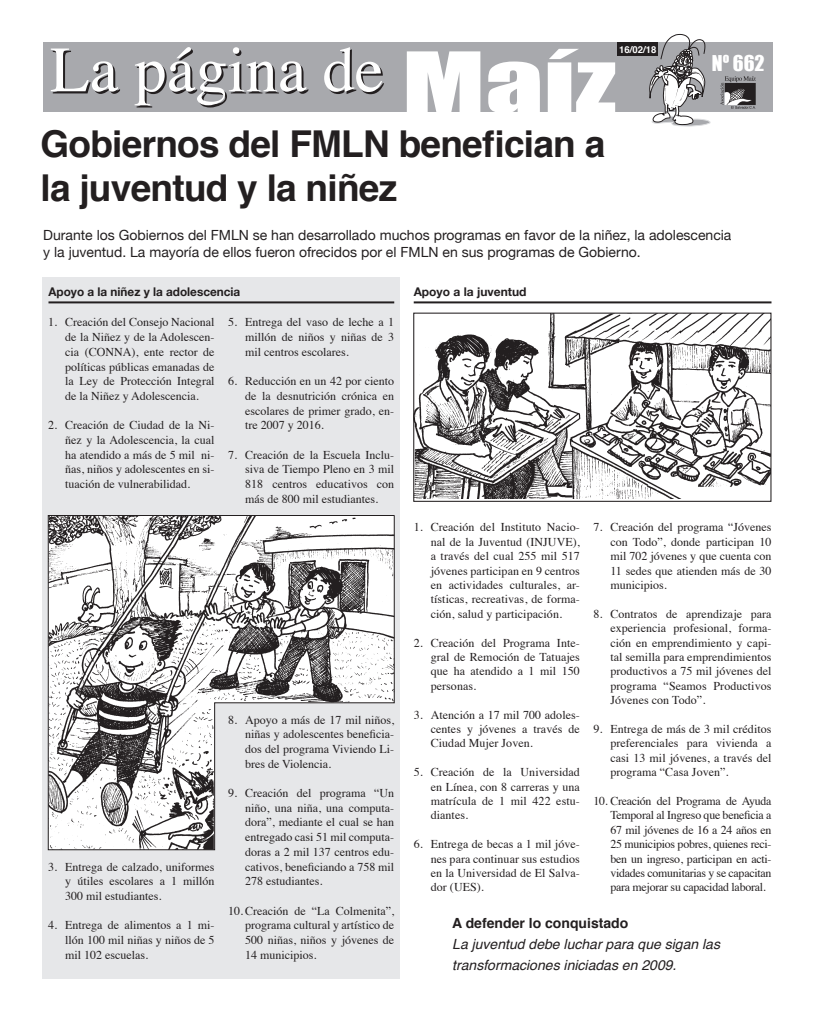
<style>
.page{position:relative;width:814px;height:1021px;background:#fff}
.page>*{position:absolute;margin:0;border:0;box-sizing:border-box;transform-origin:0 0}
.t1{font:64.5px "Times";color:#231f20}
.t2{font:700 37px/44.4px "Helvetica";letter-spacing:-.02em;color:#231f20}
.t3{font:20px "Impact";color:#fff}
.t4{font:14px/16.8px "Helvetica Neue";color:#231f20}
.t5{font:italic 14px/21px "Helvetica";color:#231f20}
.t6{font:700 14px "Helvetica";color:#231f20}
.t7{font:12px/14.4px "Times";color:#231f20;text-align:justify}
.t8{font:700 12px "Helvetica Neue";color:#231f20}
.t9{font:700 9.5px "Helvetica";color:#fff}
</style>
<div class="page">
<div style="left:42px;top:277px;width:358px;height:701px;background:#e6e7e9"></div>
<div style="left:43px;top:42px;width:729px;height:70px;background:#a8a9ad"></div>
<img style="left:720px;top:77px;width:35px;height:31px">
<div style="left:617px;top:42px;width:41px;height:14px;background:#231f20"></div>
<svg style="left:407px;top:49px;width:208px;height:63px"></svg>
<svg style="left:649px;top:34px;width:62px;height:92px"></svg>
<hr style="left:414px;top:301px;width:357px;height:2px;background:#231f20">
<hr style="left:48px;top:301px;width:346px;height:2px;background:#231f20">
<img style="left:415px;top:314px;width:354px;height:184px">
<div style="left:413px;top:312px;width:358px;height:190px;border:1px solid #231f20"></div>
<svg style="left:47px;top:515px;width:348px;height:335px"></svg>
<h1 class="t1" style="left:52px;top:11px;width:335px">La página de</h1>
<p class="t9" style="left:619px;top:42px;width:38px">16/02/18</p>
<h3 class="t3" style="left:712px;top:47px;width:54px">Nº 662</h3>
<h2 class="t2" style="left:40px;top:122px;width:566px">Gobiernos del FMLN benefician a la juventud y la niñez</h2>
<p class="t4" style="left:43px;top:228px;width:689px">Durante los Gobiernos del FMLN se han desarrollado muchos programas en favor de la niñez, la adolescencia y la juventud. La mayoría de ellos fueron ofrecidos por el FMLN en sus programas de Gobierno.</p>
<p class="t8" style="left:48px;top:282px;width:193px">Apoyo a la niñez y la adolescencia</p>
<p class="t8" style="left:414px;top:282px;width:114px">Apoyo a la juventud</p>
<p class="t7" style="left:65px;top:314px;width:151px;line-height:14.7px;text-indent:-17px">1. Creación del Consejo Nacional de la Niñez y de la Adolescen&shy;cia (CONNA), ente rector de políticas públicas emanadas de la Ley de Protección Integral de la Niñez y Adolescencia.</p>
<p class="t7" style="left:65px;top:417px;width:151px;line-height:14.7px;text-indent:-17px">2. Creación de Ciudad de la Ni&shy;ñez y la Adolescencia, la cual ha atendido a más de 5 mil ni&shy;ñas, niños y adolescentes en si&shy;tuación de vulnerabilidad.</p>
<p class="t7" style="left:245px;top:314px;width:151px;line-height:14.7px;text-indent:-17px">5. Entrega del vaso de leche a 1 millón de niños y niñas de 3 mil centros escolares.</p>
<p class="t7" style="left:245px;top:373px;width:151px;line-height:14.7px;text-indent:-17px">6. Reducción en un 42 por ciento de la desnutrición crónica en escolares de primer grado, en&shy;tre 2007 y 2016.</p>
<p class="t7" style="left:245px;top:446px;width:151px;line-height:14.7px;text-indent:-17px">7. Creación de la Escuela Inclu&shy;siva de Tiempo Pleno en 3 mil 818 centros educativos con más de 800 mil estudiantes.</p>
<p class="t7" style="left:65px;top:858px;width:151px;line-height:14.7px;text-indent:-17px">3. Entrega de calzado, uniformes y útiles escolares a 1 millón 300 mil estudiantes.</p>
<p class="t7" style="left:65px;top:917px;width:151px;line-height:14.7px;text-indent:-17px">4. Entrega de alimentos a 1 mi&shy;llón 100 mil niñas y niños de 5 mil 102 escuelas.</p>
<p class="t7" style="left:245px;top:711px;width:151px;line-height:14.7px;text-indent:-17px">8. Apoyo a más de 17 mil niños, niñas y adolescentes beneficia&shy;dos del programa Viviendo Li&shy;bres de Violencia.</p>
<p class="t7" style="left:245px;top:784px;width:151px;line-height:14.7px;text-indent:-17px">9. Creación del programa “Un niño, una niña, una computa&shy;dora”, mediante el cual se han entregado casi 51 mil computa&shy;doras a 2 mil 137 centros edu&shy;cativos, beneficiando a 758 mil 278 estudiantes.</p>
<p class="t7" style="left:245px;top:902px;width:151px;line-height:14.7px;text-indent:-17px">10. Creación de “La Colmenita”, programa cultural y artístico de 500 niñas, niños y jóvenes de 14 municipios.</p>
<p class="t7" style="left:431px;top:519px;width:151px;text-indent:-17px">1. Creación del Instituto Nacio&shy;nal de la Juventud (INJUVE), a través del cual 255 mil 517 jóvenes participan en 9 centros en actividades culturales, ar&shy;tísticas, recreativas, de forma&shy;ción, salud y participación.</p>
<p class="t7" style="left:431px;top:634px;width:151px;text-indent:-17px">2. Creación del Programa Inte&shy;gral de Remoción de Tatuajes que ha atendido a 1 mil 150 personas.</p>
<p class="t7" style="left:431px;top:706px;width:151px;text-indent:-17px">3. Atención a 17 mil 700 adoles&shy;centes y jóvenes a través de Ciudad Mujer Joven.</p>
<p class="t7" style="left:431px;top:764px;width:151px;text-indent:-17px">5. Creación de la Universidad en Línea, con 8 carreras y una matrícula de 1 mil 422 estu&shy;diantes.</p>
<p class="t7" style="left:431px;top:836px;width:151px;text-indent:-17px">6. Entrega de becas a 1 mil jóve&shy;nes para continuar sus estudios en la Universidad de El Salva&shy;dor (UES).</p>
<p class="t7" style="left:610px;top:519px;width:163px;text-indent:-17px">7. Creación del programa “Jóvenes con Todo”, donde participan 10 mil 702 jóvenes y que cuenta con 11 sedes que atienden más de 30 municipios.</p>
<p class="t7" style="left:610px;top:605px;width:163px;text-indent:-17px">8. Contratos de aprendizaje para experiencia profesional, forma&shy;ción en emprendimiento y capi&shy;tal semilla para emprendimientos productivos a 75 mil jóvenes del programa “Seamos Productivos Jóvenes con Todo”.</p>
<p class="t7" style="left:610px;top:720px;width:163px;text-indent:-17px">9. Entrega de más de 3 mil créditos preferenciales para vivienda a casi 13 mil jóvenes, a través del programa “Casa Joven”.</p>
<p class="t7" style="left:610px;top:792px;width:163px;text-indent:-17px">10. Creación del Programa de Ayuda Temporal al Ingreso que beneficia a 67 mil jóvenes de 16 a 24 años en 25 municipios pobres, quienes reci&shy;ben un ingreso, participan en acti&shy;vidades comunitarias y se capacitan para mejorar su capacidad laboral.</p>
<p class="t6" style="left:452px;top:911px;width:178px">A defender lo conquistado</p>
<p class="t5" style="left:452px;top:933px;width:269px">La juventud debe luchar para que sigan las transformaciones iniciadas en 2009.</p>
</div>
